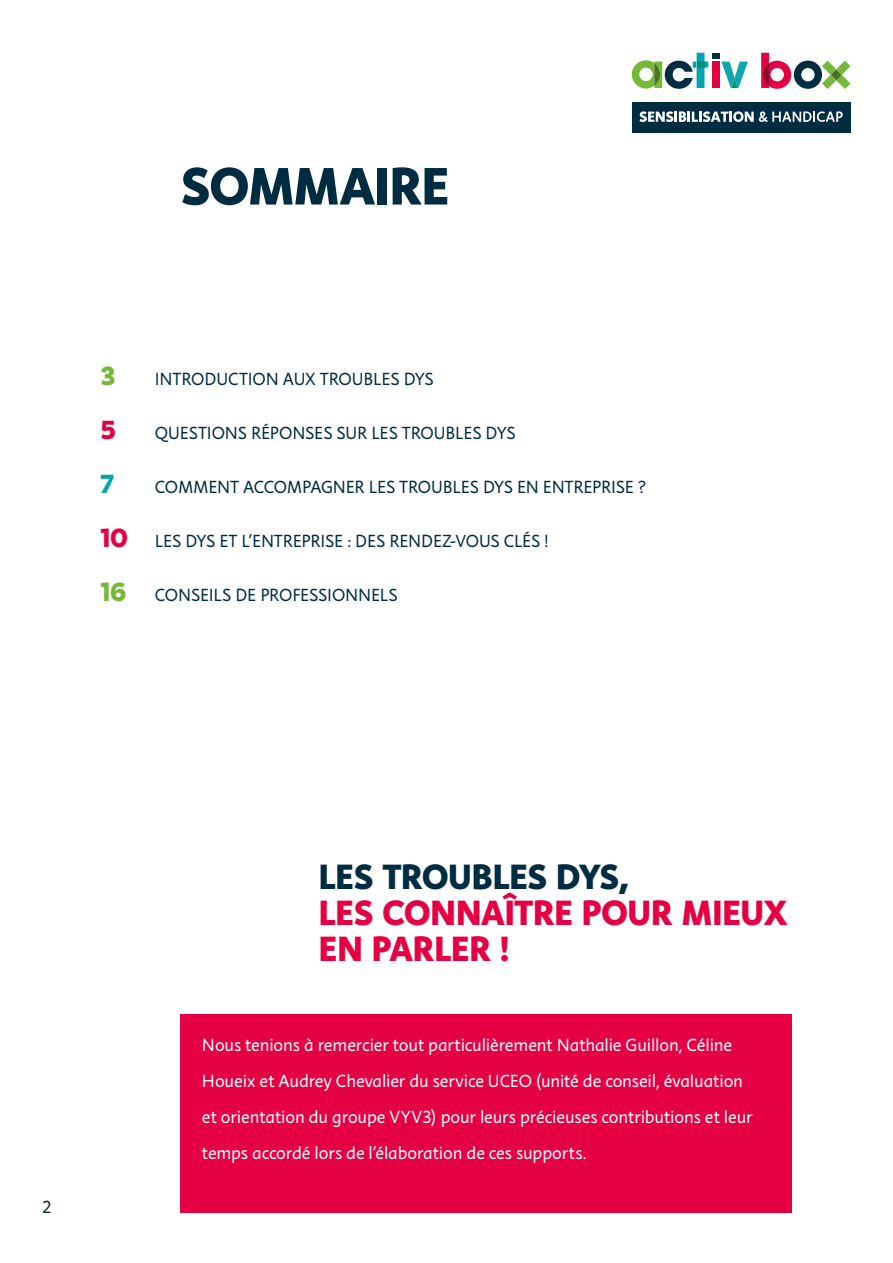
<style>
.page{position:relative;width:893px;height:1263px;background:#fff}
.page>*{position:absolute;margin:0;border:0;box-sizing:border-box;transform-origin:0 0}
.Section_-H1{font:800 54px "Instant 5";letter-spacing:-.01em;color:#002c42}
.t1{font:800 36px/36px "Instant 5";letter-spacing:-.005em;color:#e50043}
.t2{font:800 27px "Instant 5";color:#76b837}
.t3{font:800 27px "Instant 5";color:#e50043}
.t4{font:800 27px "Instant 5";color:#00a6ab}
.t5{font:18px/36px "Instant 3";letter-spacing:-.005em;color:#fff}
.t6{font:18px "Instant 3";letter-spacing:-.01em;color:#002c42}
.s1{font-family:"Instant 5";font-weight:800;font-size:27px;color:#e50043}
.s2{font-family:"Instant 5";font-weight:800;font-size:27px;color:#76b837}
.s3{color:#002c42}
</style>
<div class="page">
<svg style="left:721px;top:62px;width:27px;height:26px"></svg>
<div style="left:712px;top:62px;width:8px;height:26px;background:#e50043"></div>
<div style="left:712px;top:53px;width:8px;height:6px;background:#002c42"></div>
<svg style="left:632px;top:53px;width:76px;height:36px"></svg>
<div style="left:632px;top:102px;width:218px;height:31px;background:#002c42"></div>
<svg style="left:639px;top:111px;width:204px;height:11px"></svg>
<svg style="left:761px;top:53px;width:89px;height:36px"></svg>
<div style="left:181px;top:1015px;width:611px;height:198px;background:#e50043"></div>
<h1 class="Section_-H1" style="left:181px;top:148px;width:270px">SOMMAIRE</h1>
<p class="t2" style="left:101px;top:356px;width:16px">3</p>
<p class="t6" style="left:155px;top:367px;width:280px">INTRODUCTION AUX TROUBLES DYS</p>
<p class="t3" style="left:101px;top:410px;width:16px">5</p>
<p class="t6" style="left:155px;top:421px;width:362px">QUESTIONS RÉPONSES SUR LES TROUBLES DYS</p>
<p class="t4" style="left:101px;top:464px;width:14px">7</p>
<p class="t6" style="left:155px;top:475px;width:492px">COMMENT ACCOMPAGNER LES TROUBLES DYS EN ENTREPRISE ?</p>
<p class="t6" style="left:101px;top:529px;width:449px"><span class="s1">10</span> LES DYS ET L'ENTREPRISE : DES RENDEZ-VOUS CLÉS !</p>
<p class="t6" style="left:101px;top:583px;width:298px"><span class="s2">16</span> CONSEILS DE PROFESSIONNELS</p>
<p class="t6" style="left:43px;top:1195px;width:11px">2</p>
<p class="t1" style="left:319px;top:858px;width:470px"><span class="s3">LES TROUBLES DYS,<br></span>LES CONNAÎTRE POUR MIEUX<br>EN PARLER !</p>
<p class="t5" style="left:202px;top:1027px;width:552px">Nous tenions à remercier tout particulièrement Nathalie Guillon, Céline Houeix et Audrey Chevalier du service UCEO (unité de conseil, évaluation et orientation du groupe VYV3) pour leurs précieuses contributions et leur temps accordé lors de l'élaboration de ces supports.</p>
</div>
